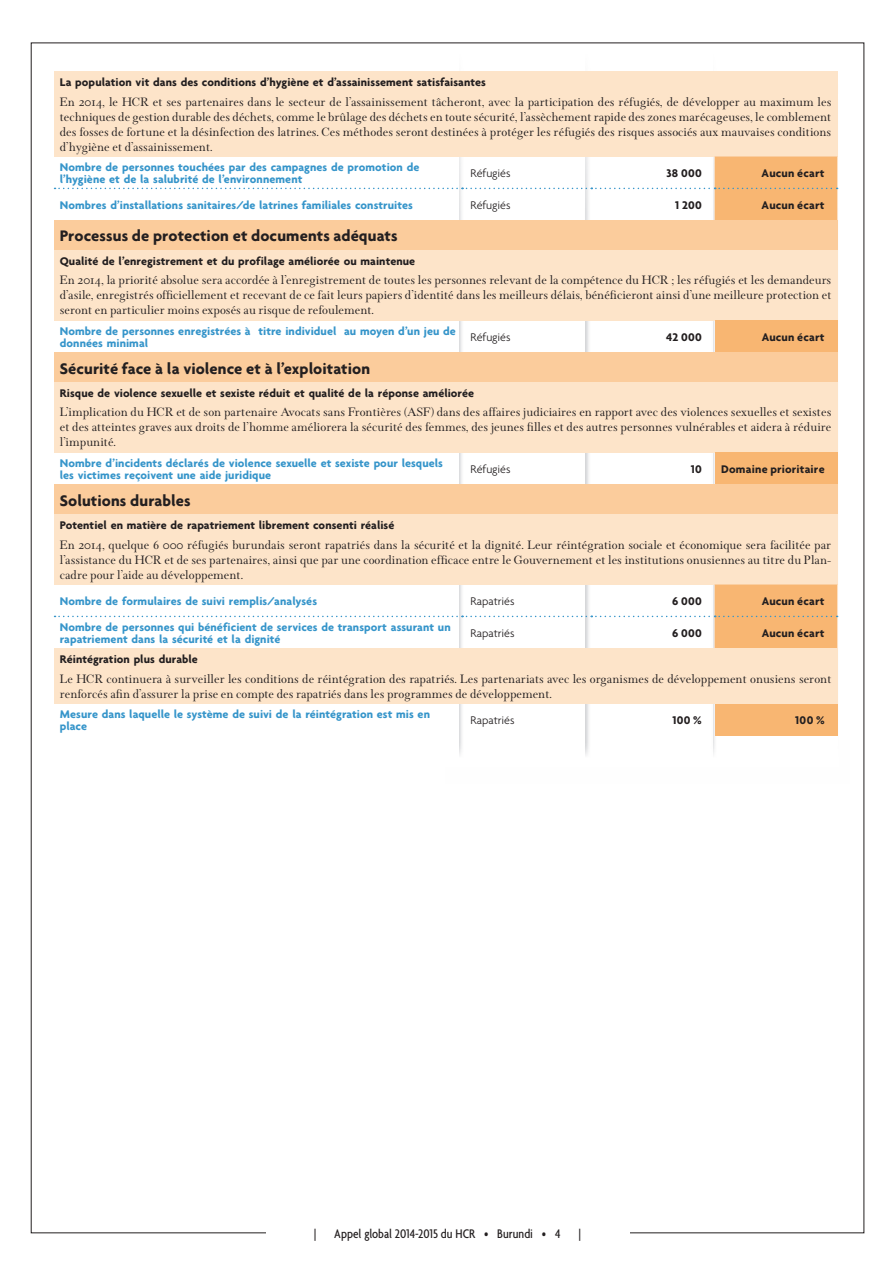
<style>
.page{position:relative;width:893px;height:1263px;background:#fff}
.page>*{position:absolute;margin:0;border:0;box-sizing:border-box;transform-origin:0 0}
.t1{font:700 16.5px "Agenda";letter-spacing:.005em;color:#231f20}
.t2{font:13.5px/15px "Wessex";color:#231f20;text-align:justify}
.t3{font:500 condensed 13.5px "Agenda";letter-spacing:-.005em;color:#231f20}
.t4{font:700 12px/12px "Agenda";letter-spacing:.005em;color:#3695ca}
.t5{font:700 12px "Agenda";letter-spacing:.005em;color:#231f20}
.t6{font:300 12px "Agenda";color:#231f20}
</style>
<div class="page">
<img style="left:459px;top:71px;width:380px;height:670px">
<img style="left:586px;top:54px;width:1px;height:687px">
<div style="left:54px;top:71px;width:783px;height:85px;background:#fde4c9"></div>
<svg style="left:55px;top:156px;width:783px;height:64px"></svg>
<div style="left:54px;top:220px;width:783px;height:30px;background:#fbcc9c"></div>
<div style="left:54px;top:250px;width:783px;height:70px;background:#fde4c9"></div>
<div style="left:715px;top:320px;width:122px;height:32px;background:#f8b672"></div>
<div style="left:54px;top:352px;width:783px;height:30px;background:#fbcc9c"></div>
<div style="left:54px;top:382px;width:783px;height:70px;background:#fde4c9"></div>
<div style="left:715px;top:452px;width:122px;height:32px;background:#f8b672"></div>
<div style="left:54px;top:484px;width:783px;height:30px;background:#fbcc9c"></div>
<div style="left:54px;top:514px;width:783px;height:70px;background:#fde4c9"></div>
<svg style="left:55px;top:584px;width:783px;height:64px"></svg>
<div style="left:54px;top:648px;width:783px;height:56px;background:#fde4c9"></div>
<div style="left:715px;top:704px;width:122px;height:32px;background:#f8b672"></div>
<img style="left:459px;top:741px;width:256px;height:14px">
<svg style="left:586px;top:741px;width:1px;height:14px"></svg>
<p class="t5" style="left:60px;top:75px;width:428px">La population vit dans des conditions d’hygiène et d’assainissement satisfaisantes</p>
<p class="t2" style="left:60px;top:94px;width:773px">En 2014, le HCR et ses partenaires dans le secteur de l’assainissement tâcheront, avec la participation des réfugiés, de développer au maximum les techniques de gestion durable des déchets, comme le brûlage des déchets en toute sécurité, l’assèchement rapide des zones marécageuses, le comblement des fosses de fortune et la désinfection des latrines. Ces méthodes seront destinées à protéger les réfugiés des risques associés aux mauvaises conditions d’hygiène et d’assainissement.</p>
<p class="t4" style="left:60px;top:161px;width:361px">Nombre de personnes touchées par des campagnes de promotion de l’hygiène et de la salubrité de l’environnement</p>
<p class="t6" style="left:470px;top:166px;width:41px">Réfugiés</p>
<p class="t5" style="left:666px;top:166px;width:37px">38 000</p>
<p class="t5" style="left:762px;top:166px;width:64px">Aucun écart</p>
<p class="t4" style="left:60px;top:199px;width:354px">Nombres d’installations sanitaires/de latrines familiales construites</p>
<p class="t6" style="left:470px;top:198px;width:41px">Réfugiés</p>
<p class="t5" style="left:675px;top:198px;width:28px">1 200</p>
<p class="t5" style="left:762px;top:198px;width:64px">Aucun écart</p>
<p class="t1" style="left:60px;top:226px;width:339px">Processus de protection et documents adéquats</p>
<p class="t5" style="left:60px;top:254px;width:357px">Qualité de l’enregistrement et du profilage améliorée ou maintenue</p>
<p class="t2" style="left:60px;top:273px;width:773px">En 2014, la priorité absolue sera accordée à l’enregistrement de toutes les personnes relevant de la compétence du HCR ; les réfugiés et les demandeurs d’asile, enregistrés officiellement et recevant de ce fait leurs papiers d’identité dans les meilleurs délais, bénéficieront ainsi d’une meilleure protection et seront en particulier moins exposés au risque de refoulement.</p>
<p class="t4" style="left:60px;top:325px;width:398px">Nombre de personnes enregistrées à titre individuel au moyen d’un jeu de données minimal</p>
<p class="t6" style="left:470px;top:330px;width:41px">Réfugiés</p>
<p class="t5" style="left:666px;top:330px;width:37px">42 000</p>
<p class="t5" style="left:762px;top:330px;width:64px">Aucun écart</p>
<p class="t1" style="left:60px;top:358px;width:312px">Sécurité face à la violence et à l’exploitation</p>
<p class="t5" style="left:60px;top:386px;width:416px">Risque de violence sexuelle et sexiste réduit et qualité de la réponse améliorée</p>
<p class="t2" style="left:60px;top:405px;width:773px">L’implication du HCR et de son partenaire Avocats sans Frontières (ASF) dans des affaires judiciaires en rapport avec des violences sexuelles et sexistes et des atteintes graves aux droits de l’homme améliorera la sécurité des femmes, des jeunes filles et des autres personnes vulnérables et aidera à réduire l’impunité.</p>
<p class="t4" style="left:60px;top:457px;width:385px">Nombre d’incidents déclarés de violence sexuelle et sexiste pour lesquels les victimes reçoivent une aide juridique</p>
<p class="t6" style="left:470px;top:462px;width:41px">Réfugiés</p>
<p class="t5" style="left:691px;top:462px;width:13px">10</p>
<p class="t5" style="left:721px;top:462px;width:105px">Domaine prioritaire</p>
<p class="t1" style="left:60px;top:490px;width:132px">Solutions durables</p>
<p class="t5" style="left:60px;top:518px;width:336px">Potentiel en matière de rapatriement librement consenti réalisé</p>
<p class="t2" style="left:60px;top:537px;width:773px">En 2014, quelque 6 000 réfugiés burundais seront rapatriés dans la sécurité et la dignité. Leur réintégration sociale et économique sera facilitée par l’assistance du HCR et de ses partenaires, ainsi que par une coordination efficace entre le Gouvernement et les institutions onusiennes au titre du Plan&shy;cadre pour l’aide au développement.</p>
<p class="t4" style="left:60px;top:595px;width:259px">Nombre de formulaires de suivi remplis/analysés</p>
<p class="t6" style="left:470px;top:594px;width:46px">Rapatriés</p>
<p class="t5" style="left:672px;top:594px;width:31px">6 000</p>
<p class="t5" style="left:762px;top:594px;width:64px">Aucun écart</p>
<p class="t4" style="left:60px;top:621px;width:392px">Nombre de personnes qui bénéficient de services de transport assurant un rapatriement dans la sécurité et la dignité</p>
<p class="t6" style="left:470px;top:626px;width:46px">Rapatriés</p>
<p class="t5" style="left:672px;top:626px;width:31px">6 000</p>
<p class="t5" style="left:762px;top:626px;width:64px">Aucun écart</p>
<p class="t5" style="left:60px;top:652px;width:139px">Réintégration plus durable</p>
<p class="t2" style="left:60px;top:671px;width:773px">Le HCR continuera à surveiller les conditions de réintégration des rapatriés. Les partenariats avec les organismes de développement onusiens seront renforcés afin d’assurer la prise en compte des rapatriés dans les programmes de développement.</p>
<p class="t4" style="left:60px;top:708px;width:372px">Mesure dans laquelle le système de suivi de la réintégration est mis en place</p>
<p class="t6" style="left:470px;top:713px;width:46px">Rapatriés</p>
<p class="t5" style="left:672px;top:713px;width:31px">100 %</p>
<p class="t5" style="left:795px;top:713px;width:31px">100 %</p>
<p class="t3" style="left:314px;top:1225px;width:4px">|</p>
<p class="t3" style="left:334px;top:1225px;width:228px">Appel global 2014-2015 du HCR • Burundi • 4</p>
<p class="t3" style="left:578px;top:1225px;width:4px">|</p>
</div>
